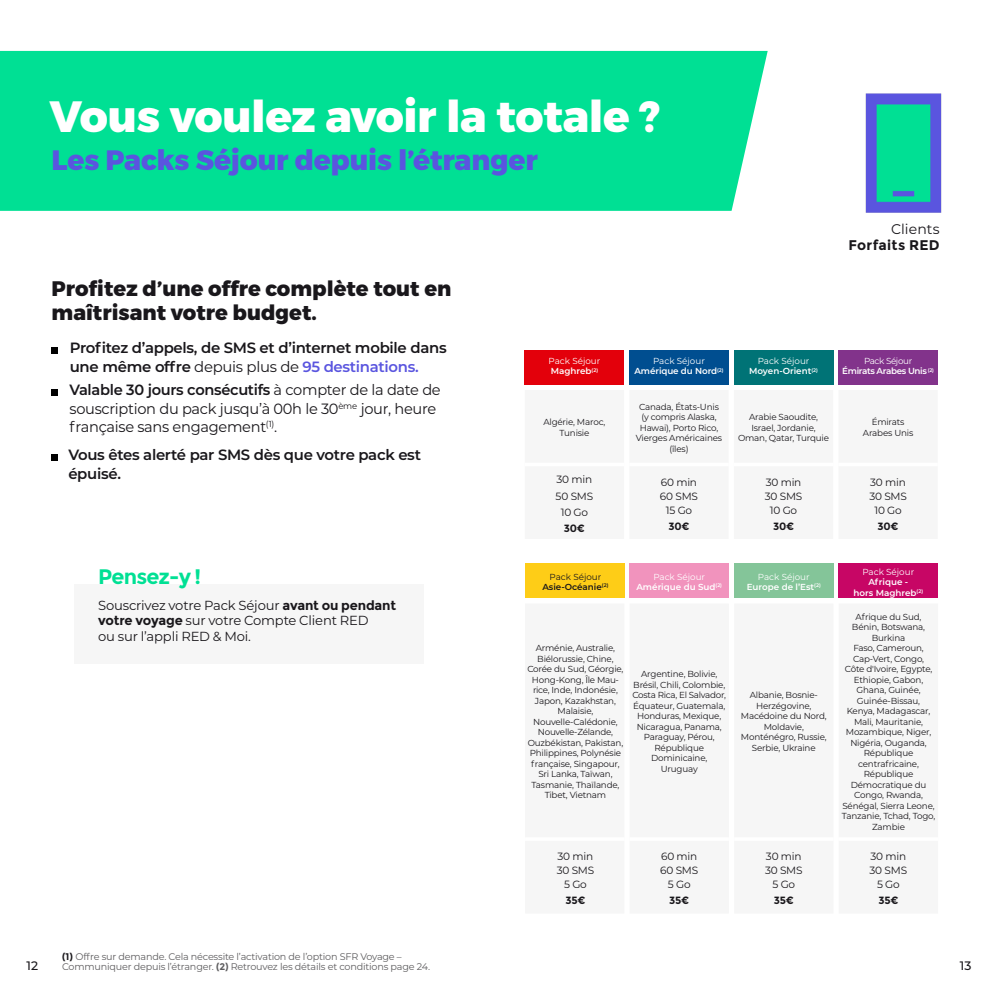
<style>
.page{position:relative;width:993px;height:993px;background:#fff}
.page>*{position:absolute;margin:0;border:0;box-sizing:border-box;transform-origin:0 0}
.t1{font:800 43.75px "Montserrat";letter-spacing:-.01em;color:#fff}
.t2{font:800 28px "Montserrat";letter-spacing:-.01em;color:#5a55df}
.t3{font:800 21px/24.5px "Montserrat";color:#19171b}
.t4{font:700 21px "Montserrat";letter-spacing:-.04em;color:#00e094}
.t5{font:600 14.88px/18.4px "Montserrat";letter-spacing:-.02em;color:#19171b}
.t6{font:14.88px/18.4px "Montserrat";letter-spacing:-.02em;color:#19171b}
.t7{font:700 14px "Montserrat";letter-spacing:.015em;color:#19171b}
.t8{font:14px "Montserrat";color:#19171b}
.t9{font:13.12px/15.8px "Montserrat";letter-spacing:-.015em;color:#19171b}
.t10{font:500 12.25px "Montserrat";color:#19171b}
.t11{font:10.5px/14px "Montserrat";letter-spacing:-.02em;color:#19171b;text-align:center}
.t12{font:700 10.5px "Montserrat";letter-spacing:-.02em;color:#19171b}
.t13{font:9.62px/10.5px "Montserrat";letter-spacing:-.02em;color:#5e5d5f}
.t14{font:8.75px/10.5px "Montserrat";letter-spacing:-.02em;color:#19171b;text-align:center}
.t15{font:600 8.75px/10.5px "Montserrat";letter-spacing:-.005em;color:#fff;text-align:center}
.t16{font:8.75px/10.5px "Montserrat";color:#fff}
.t17{font:600 8.75px/10.5px "Montserrat";letter-spacing:-.04em;color:#fff;text-align:center}
.t18{font:600 8.75px/10.5px "Montserrat";color:#19171b;text-align:center}
.s1{font-weight:400}
.s2{color:#5a55df}
.s3{font-weight:600}
.s4{font-weight:700}
.s5{font-weight:700;color:#19171b}
</style>
<div class="page">
<div style="left:0;top:51px;width:767px;height:160px;background:#00e094"></div>
<div style="left:74px;top:583px;width:349px;height:80px;background:#f6f6f6"></div>
<svg style="left:52px;top:347px;width:6px;height:6px"></svg>
<svg style="left:52px;top:389px;width:6px;height:6px"></svg>
<svg style="left:52px;top:454px;width:6px;height:6px"></svg>
<div style="left:524px;top:350px;width:100px;height:34px;background:#e3000b"></div>
<div style="left:629px;top:350px;width:99px;height:34px;background:#004e90"></div>
<div style="left:733px;top:350px;width:99px;height:34px;background:#007376"></div>
<div style="left:838px;top:350px;width:99px;height:34px;background:#82338b"></div>
<div style="left:525px;top:563px;width:99px;height:35px;background:#fecd17"></div>
<div style="left:629px;top:563px;width:99px;height:35px;background:#f193bd"></div>
<div style="left:734px;top:563px;width:99px;height:35px;background:#84c599"></div>
<div style="left:838px;top:563px;width:99px;height:35px;background:#c70665"></div>
<img style="left:865px;top:93px;width:77px;height:120px">
<h1 class="t1" style="left:50px;top:89px;width:612px">Vous voulez avoir la totale ?</h1>
<h2 class="t2" style="left:52px;top:142px;width:487px">Les Packs Séjour depuis l’étranger</h2>
<h3 class="t8" style="left:890px;top:220px;width:50px">Clients</h3>
<h3 class="t7" style="left:848px;top:237px;width:93px">Forfaits RED</h3>
<h3 class="t3" style="left:52px;top:276px;width:401px">Profitez d’une offre complète tout en maîtrisant votre budget.</h3>
<h3 class="t5" style="left:70px;top:338px;width:378px">Profitez d’appels, de SMS et d’internet mobile dans une même offre <span class="s1">depuis plus de</span> <span class="s2">95 destinations.</span></h3>
<h3 class="t6" style="left:69px;top:380px;width:372px"><span class="s3">Valable 30 jours consécutifs</span> à compter de la date de souscription du pack jusqu’à 00h le 30<sup>ème</sup> jour, heure française sans engagement<sup>(1)</sup>.</h3>
<h3 class="t5" style="left:68px;top:445px;width:354px">Vous êtes alerté par SMS dès que votre pack est épuisé.</h3>
<h3 class="t4" style="left:98px;top:563px;width:104px">Pensez-y !</h3>
<h3 class="t9" style="left:98px;top:596px;width:299px">Souscrivez votre Pack Séjour <span class="s4">avant ou pendant votre voyage</span> sur votre Compte Client RED<br>ou sur l’appli RED &amp; Moi.</h3>
<p class="t16" style="left:548px;top:355px;width:53px">Pack Séjour<br><span class="s3">Maghreb</span><sup>(2)</sup></p>
<p class="t15" style="left:634px;top:355px;width:90px"><span class="s1">Pack Séjour<br></span>Amérique du Nord<sup>(2)</sup></p>
<p class="t15" style="left:748px;top:355px;width:70px"><span class="s1">Pack Séjour<br></span>Moyen-Orient<sup>(2)</sup></p>
<p class="t17" style="left:842px;top:355px;width:93px"><span class="s1">Pack Séjour<br></span>Émirats Arabes Unis <sup>(2)</sup></p>
<p class="t14" style="left:543px;top:416px;width:64px">Algérie, Maroc,<br>Tunisie</p>
<p class="t11" style="left:555px;top:471px;width:39px;line-height:16.3px">30 min<br>50 SMS<br>10 Go</p>
<p class="t12" style="left:563px;top:522px;width:23px">30€</p>
<p class="t14" style="left:635px;top:401px;width:88px">Canada, États-Unis (y compris Alaska,<br>Hawai), Porto Rico,<br>Vierges Américaines (îles)</p>
<p class="t14" style="left:737px;top:411px;width:92px">Arabie Saoudite,<br>Israel, Jordanie,<br>Oman, Qatar, Turquie</p>
<p class="t14" style="left:862px;top:416px;width:52px">Émirats<br>Arabes Unis</p>
<p class="t11" style="left:659px;top:474px;width:39px">60 min<br>60 SMS<br>15 Go</p>
<p class="t12" style="left:668px;top:519px;width:23px">30€</p>
<p class="t11" style="left:764px;top:474px;width:39px">30 min<br>30 SMS<br>10 Go</p>
<p class="t12" style="left:772px;top:519px;width:23px">30€</p>
<p class="t11" style="left:869px;top:474px;width:39px">30 min<br>30 SMS<br>10 Go</p>
<p class="t12" style="left:877px;top:519px;width:23px">30€</p>
<p class="t18" style="left:542px;top:571px;width:67px"><span class="s1">Pack Séjour<br></span>Asie-Océanie<sup>(2)</sup></p>
<p class="t15" style="left:636px;top:571px;width:87px"><span class="s1">Pack Séjour<br></span>Amérique du Sud<sup>(2)</sup></p>
<p class="t15" style="left:746px;top:571px;width:75px"><span class="s1">Pack Séjour<br></span>Europe de l’Est<sup>(2)</sup></p>
<p class="t14" style="left:527px;top:642px;width:98px">Arménie, Australie,<br>Biélorussie, Chine,<br>Corée du Sud, Géorgie,<br>Hong-Kong, Île Mau&shy;rice, Inde, Indonésie,<br>Japon, Kazakhstan,<br>Malaisie,<br>Nouvelle-Calédonie,<br>Nouvelle-Zélande,<br>Ouzbékistan, Pakistan,<br>Philippines, Polynésie française, Singapour,<br>Sri Lanka, Taïwan,<br>Tasmanie, Thaïlande,<br>Tibet, Vietnam</p>
<p class="t14" style="left:632px;top:668px;width:95px">Argentine, Bolivie,<br>Brésil, Chili, Colombie,<br>Costa Rica, El Salvador,<br>Équateur, Guatemala,<br>Honduras, Mexique,<br>Nicaragua, Panama,<br>Paraguay, Pérou,<br>République<br>Dominicaine,<br>Uruguay</p>
<p class="t14" style="left:740px;top:689px;width:87px">Albanie, Bosnie-<br>Herzégovine,<br>Macédoine du Nord,<br>Moldavie,<br>Monténégro, Russie,<br>Serbie, Ukraine</p>
<p class="t11" style="left:556px;top:848px;width:39px">30 min<br>30 SMS<br>5 Go</p>
<p class="t12" style="left:565px;top:894px;width:22px">35€</p>
<p class="t11" style="left:660px;top:848px;width:39px">60 min<br>60 SMS<br>5 Go</p>
<p class="t12" style="left:669px;top:894px;width:22px">35€</p>
<p class="t11" style="left:764px;top:848px;width:39px">30 min<br>30 SMS<br>5 Go</p>
<p class="t12" style="left:773px;top:894px;width:22px">35€</p>
<p class="t16" style="left:862px;top:565px;width:53px">Pack Séjour</p>
<p class="t15" style="left:853px;top:576px;width:71px">Afrique -<br>hors Maghreb<sup>(2)</sup></p>
<p class="t14" style="left:841px;top:610px;width:95px">Afrique du Sud,<br>Bénin, Botswana,<br>Burkina<br>Faso, Cameroun,<br>Cap-Vert, Congo,<br>Côte d'Ivoire, Egypte,<br>Ethiopie, Gabon,<br>Ghana, Guinée,<br>Guinée-Bissau,<br>Kenya, Madagascar,<br>Mali, Mauritanie,<br>Mozambique, Niger,<br>Nigéria, Ouganda,<br>République centrafricaine,<br>République<br>Démocratique du<br>Congo, Rwanda,<br>Sénégal, Sierra Leone,<br>Tanzanie, Tchad, Togo,<br>Zambie</p>
<p class="t11" style="left:869px;top:848px;width:39px">30 min<br>30 SMS<br>5 Go</p>
<p class="t12" style="left:878px;top:894px;width:22px">35€</p>
<p class="t13" style="left:62px;top:950px;width:369px"><span class="s5">(1)</span> Offre sur demande. Cela nécessite l’activation de l’option SFR Voyage –<br>Communiquer depuis l’étranger. <span class="s4">(2)</span> Retrouvez les détails et conditions page 24.</p>
<h3 class="t10" style="left:26px;top:956px;width:13px">12</h3>
<h3 class="t10" style="left:959px;top:956px;width:13px">13</h3>
</div>
